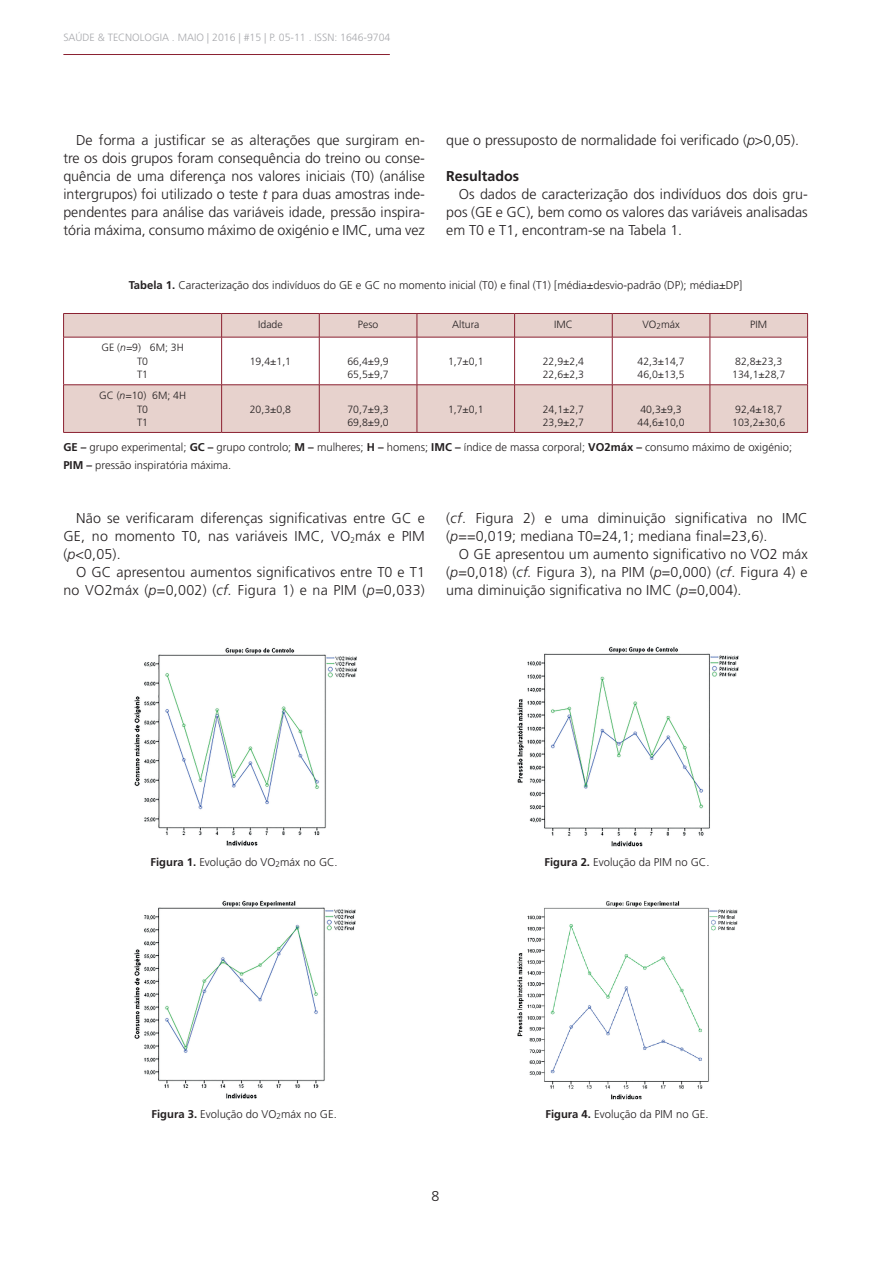
<style>
.page{position:relative;width:894px;height:1264px;background:#fff}
.page>*{position:absolute;margin:0;border:0;box-sizing:border-box;transform-origin:0 0}
.texto_c_parágrafo{font:300 14.25px/18px "Frutiger LT Std";letter-spacing:.01em;color:#231f20;text-align:justify}
.subtitulos{font:700 14.25px "Frutiger LT Std";color:#231f20}
.legendas{font:300 11.25px "Frutiger LT Std";color:#231f20}
.legendas_-_alinhadas{font:300 11.25px/18px "Frutiger LT Std";color:#231f20}
.tabelas{font:300 10.5px "Frutiger LT Std";color:#231f20}
.t1{font:300 10.5px "Frutiger LT Std";color:#a8a9ad}
.s1{font-style:italic}
.s2{font-weight:700}
</style>
<div class="page">
<hr style="left:63px;top:54px;width:327px;height:1px;background:#8b2131">
<svg style="left:64px;top:314px;width:743px;height:118px;fill:#e7d2cd"></svg>
<hr style="left:63px;top:313px;width:159px;height:1px;background:#8b2131">
<svg style="left:63px;top:314px;width:1px;height:23px"></svg>
<hr style="left:222px;top:313px;width:97px;height:1px;background:#8b2131">
<svg style="left:221px;top:314px;width:1px;height:23px"></svg>
<hr style="left:319px;top:313px;width:98px;height:1px;background:#8b2131">
<svg style="left:319px;top:314px;width:1px;height:23px"></svg>
<hr style="left:417px;top:313px;width:97px;height:1px;background:#8b2131">
<svg style="left:417px;top:314px;width:1px;height:23px"></svg>
<hr style="left:514px;top:313px;width:98px;height:1px;background:#8b2131">
<svg style="left:514px;top:314px;width:1px;height:23px"></svg>
<hr style="left:612px;top:313px;width:98px;height:1px;background:#8b2131">
<svg style="left:612px;top:314px;width:1px;height:23px"></svg>
<hr style="left:710px;top:313px;width:97px;height:1px;background:#8b2131">
<svg style="left:709px;top:314px;width:1px;height:23px"></svg>
<svg style="left:807px;top:314px;width:1px;height:23px"></svg>
<hr style="left:63px;top:337px;width:159px;height:1px;background:#8b2131">
<hr style="left:63px;top:337px;width:1px;height:47px;background:#8b2131">
<hr style="left:222px;top:337px;width:97px;height:1px;background:#8b2131">
<hr style="left:221px;top:337px;width:1px;height:47px;background:#8b2131">
<hr style="left:319px;top:337px;width:98px;height:1px;background:#8b2131">
<hr style="left:319px;top:337px;width:1px;height:47px;background:#8b2131">
<hr style="left:417px;top:337px;width:97px;height:1px;background:#8b2131">
<hr style="left:417px;top:337px;width:1px;height:47px;background:#8b2131">
<hr style="left:514px;top:337px;width:98px;height:1px;background:#8b2131">
<hr style="left:514px;top:337px;width:1px;height:47px;background:#8b2131">
<hr style="left:612px;top:337px;width:98px;height:1px;background:#8b2131">
<hr style="left:612px;top:337px;width:1px;height:47px;background:#8b2131">
<hr style="left:710px;top:337px;width:97px;height:1px;background:#8b2131">
<hr style="left:709px;top:337px;width:1px;height:47px;background:#8b2131">
<hr style="left:807px;top:337px;width:1px;height:47px;background:#8b2131">
<hr style="left:63px;top:384px;width:159px;height:1px;background:#8b2131">
<hr style="left:63px;top:385px;width:1px;height:47px;background:#8b2131">
<hr style="left:222px;top:384px;width:97px;height:1px;background:#8b2131">
<hr style="left:221px;top:385px;width:1px;height:47px;background:#8b2131">
<hr style="left:319px;top:384px;width:98px;height:1px;background:#8b2131">
<hr style="left:319px;top:385px;width:1px;height:47px;background:#8b2131">
<hr style="left:417px;top:384px;width:97px;height:1px;background:#8b2131">
<hr style="left:417px;top:385px;width:1px;height:47px;background:#8b2131">
<hr style="left:514px;top:384px;width:98px;height:1px;background:#8b2131">
<hr style="left:514px;top:385px;width:1px;height:47px;background:#8b2131">
<hr style="left:612px;top:384px;width:98px;height:1px;background:#8b2131">
<hr style="left:612px;top:385px;width:1px;height:47px;background:#8b2131">
<hr style="left:710px;top:384px;width:97px;height:1px;background:#8b2131">
<hr style="left:709px;top:385px;width:1px;height:47px;background:#8b2131">
<hr style="left:807px;top:385px;width:1px;height:47px;background:#8b2131">
<hr style="left:63px;top:432px;width:159px;height:1px;background:#8b2131">
<hr style="left:222px;top:432px;width:97px;height:1px;background:#8b2131">
<hr style="left:319px;top:432px;width:98px;height:1px;background:#8b2131">
<hr style="left:417px;top:432px;width:97px;height:1px;background:#8b2131">
<hr style="left:514px;top:432px;width:98px;height:1px;background:#8b2131">
<hr style="left:612px;top:432px;width:98px;height:1px;background:#8b2131">
<hr style="left:710px;top:432px;width:97px;height:1px;background:#8b2131">
<img style="left:134px;top:647px;width:223px;height:199px">
<img style="left:517px;top:646px;width:222px;height:201px">
<img style="left:134px;top:900px;width:222px;height:199px">
<img style="left:517px;top:901px;width:221px;height:198px">
<p class="t1" style="left:63px;top:32px;width:328px">SAÚDE &amp; TECNOLOGIA . MAIO | 2016 | #15 | P. 05‑11 . ISSN: 1646‑9704</p>
<p class="texto_c_parágrafo" style="left:63px;top:131px;width:363px;text-indent:13px">De forma a justificar se as alterações que surgiram en‑ tre os dois grupos foram consequência do treino ou conse‑ quência de uma diferença nos valores iniciais (T0) (análise intergrupos) foi utilizado o teste <span class="s1">t</span> para duas amostras inde‑ pendentes para análise das variáveis idade, pressão inspira‑ tória máxima, consumo máximo de oxigénio e IMC, uma vez</p>
<p class="texto_c_parágrafo" style="left:446px;top:131px;width:354px">que o pressuposto de normalidade foi verificado (<span class="s1">p</span>&gt;0,05).</p>
<p class="subtitulos" style="left:446px;top:168px;width:74px">Resultados</p>
<p class="texto_c_parágrafo" style="left:446px;top:185px;width:363px;text-indent:13px">Os dados de caracterização dos indivíduos dos dois gru‑ pos (GE e GC), bem como os valores das variáveis analisadas em T0 e T1, encontram-se na Tabela 1.</p>
<p class="legendas" style="left:129px;top:279px;width:615px"><span class="s2">Tabela 1.</span> Caracterização dos indivíduos do GE e GC no momento inicial (T0) e final (T1) [média±desvio-padrão (DP); média±DP]</p>
<p class="tabelas" style="left:258px;top:318px;width:26px">Idade</p>
<p class="tabelas" style="left:358px;top:318px;width:22px">Peso</p>
<p class="tabelas" style="left:452px;top:318px;width:29px">Altura</p>
<p class="tabelas" style="left:554px;top:318px;width:20px">IMC</p>
<p class="tabelas" style="left:642px;top:318px;width:39px">VO<sub>2</sub>máx</p>
<p class="tabelas" style="left:750px;top:318px;width:18px">PIM</p>
<p class="tabelas" style="left:101px;top:342px;width:84px">GE (<span class="s1">n=</span>9) 6M; 3H</p>
<p class="tabelas" style="left:137px;top:355px;width:13px">T0</p>
<p class="tabelas" style="left:137px;top:369px;width:13px">T1</p>
<p class="tabelas" style="left:250px;top:355px;width:43px">19,4±1,1</p>
<p class="tabelas" style="left:347px;top:355px;width:43px">66,4±9,9</p>
<p class="tabelas" style="left:347px;top:369px;width:43px">65,5±9,7</p>
<p class="tabelas" style="left:448px;top:355px;width:37px">1,7±0,1</p>
<p class="tabelas" style="left:543px;top:355px;width:43px">22,9±2,4</p>
<p class="tabelas" style="left:543px;top:369px;width:43px">22,6±2,3</p>
<p class="tabelas" style="left:637px;top:355px;width:49px">42,3±14,7</p>
<p class="tabelas" style="left:637px;top:369px;width:49px">46,0±13,5</p>
<p class="tabelas" style="left:735px;top:355px;width:49px">82,8±23,3</p>
<p class="tabelas" style="left:732px;top:369px;width:55px">134,1±28,7</p>
<p class="tabelas" style="left:99px;top:389px;width:88px">GC (<span class="s1">n=</span>10) 6M; 4H</p>
<p class="tabelas" style="left:137px;top:403px;width:13px">T0</p>
<p class="tabelas" style="left:137px;top:416px;width:13px">T1</p>
<p class="tabelas" style="left:735px;top:403px;width:49px">92,4±18,7</p>
<p class="tabelas" style="left:732px;top:416px;width:55px">103,2±30,6</p>
<p class="legendas_-_alinhadas" style="left:63px;top:438px;width:730px"><span class="s2">GE –</span> grupo experimental; <span class="s2">GC –</span> grupo controlo; <span class="s2">M –</span> mulheres; <span class="s2">H –</span> homens; <span class="s2">IMC –</span> índice de massa corporal; <span class="s2">VO2máx –</span> consumo máximo de oxigénio;<br><span class="s2">PIM –</span> pressão inspiratória máxima.</p>
<p class="tabelas" style="left:250px;top:403px;width:43px">20,3±0,8</p>
<p class="tabelas" style="left:347px;top:403px;width:43px">70,7±9,3</p>
<p class="tabelas" style="left:347px;top:416px;width:43px">69,8±9,0</p>
<p class="tabelas" style="left:448px;top:403px;width:37px">1,7±0,1</p>
<p class="tabelas" style="left:543px;top:403px;width:43px">24,1±2,7</p>
<p class="tabelas" style="left:543px;top:416px;width:43px">23,9±2,7</p>
<p class="tabelas" style="left:640px;top:403px;width:43px">40,3±9,3</p>
<p class="tabelas" style="left:637px;top:416px;width:49px">44,6±10,0</p>
<p class="texto_c_parágrafo" style="left:63px;top:509px;width:363px;text-indent:13px">Não se verificaram diferenças significativas entre GC e GE, no momento T0, nas variáveis IMC, VO<sub>2</sub>máx e PIM (<span class="s1">p</span>&lt;0,05).</p>
<p class="texto_c_parágrafo" style="left:63px;top:563px;width:363px;text-align:right">O GC apresentou aumentos significativos entre T0 e T1 no VO2máx (<span class="s1">p</span>=0,002) (<span class="s1">cf.</span> Figura 1) e na PIM (<span class="s1">p=</span>0,033)</p>
<p class="texto_c_parágrafo" style="left:446px;top:509px;width:363px">(<span class="s1">cf</span>. Figura 2) e uma diminuição significativa no IMC (<span class="s1">p</span>==0,019; mediana T0=24,1; mediana final=23,6).</p>
<p class="texto_c_parágrafo" style="left:446px;top:545px;width:363px;text-indent:13px">O GE apresentou um aumento significativo no VO2 máx (<span class="s1">p</span>=0,018) (<span class="s1">cf.</span> Figura 3), na PIM (<span class="s1">p</span>=0,000) (<span class="s1">cf</span>. Figura 4) e uma diminuição significativa no IMC (<span class="s1">p</span>=0,004).</p>
<p class="legendas" style="left:151px;top:855px;width:189px"><span class="s2">Figura 1.</span> Evolução do VO<sub>2</sub>máx no GC.</p>
<p class="legendas" style="left:544px;top:855px;width:167px"><span class="s2">Figura 2.</span> Evolução da PIM no GC.</p>
<p class="legendas" style="left:151px;top:1107px;width:187px"><span class="s2">Figura 3.</span> Evolução do VO<sub>2</sub>máx no GE.</p>
<p class="legendas" style="left:545px;top:1107px;width:165px"><span class="s2">Figura 4.</span> Evolução da PIM no GE.</p>
<p class="texto_c_parágrafo" style="left:431px;top:1187px;width:9px">8</p>
</div>
